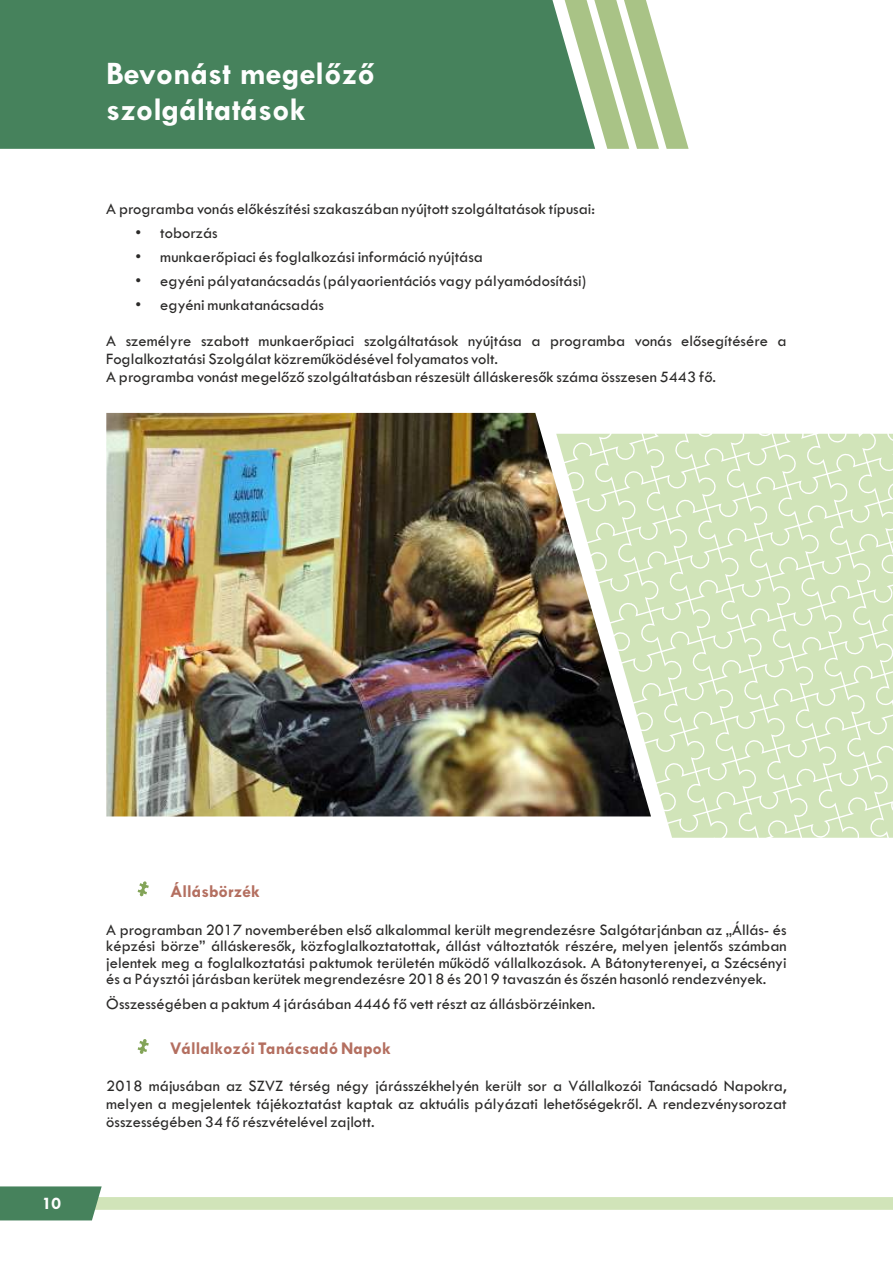
<style>
.page{position:relative;width:893px;height:1263px;background:#fff}
.page>*{position:absolute;margin:0;border:0;box-sizing:border-box;transform-origin:0 0}
.t1{font:700 33px/36px "Tw Cen";color:#fefefe}
.t2{font:700 18px "Tw Cen";color:#b46f60}
.t3{font:700 18px "Tw Cen";color:#fefefe}
.t4{font:16.5px/18px "Tw Cen";color:#2b2a29}
</style>
<div class="page">
<img style="left:106px;top:413px;width:545px;height:403px">
<div style="left:0;top:0;width:562px;height:149px;background:#46825c"></div>
<svg style="left:562px;top:0;width:127px;height:149px"></svg>
<svg style="left:138px;top:881px;width:11px;height:15px"></svg>
<svg style="left:138px;top:1039px;width:11px;height:15px"></svg>
<div style="left:0;top:1197px;width:893px;height:13px;background:#d1e4b9"></div>
<svg style="left:0;top:1186px;width:102px;height:34px;background:#508964"></svg>
<svg style="left:556px;top:434px;width:337px;height:404px;background:#c6d3b2"></svg>
<h1 class="t1" style="left:106px;top:58px;width:270px">Bevonást megelőző szolgáltatások</h1>
<p class="t4" style="left:106px;top:201px;width:490px">A programba vonás előkészítési szakaszában nyújtott szolgáltatások típusai:</p>
<p class="t4" style="left:136px;top:225px;width:84px">• toborzás</p>
<p class="t4" style="left:136px;top:249px;width:349px">• munkaerőpiaci és foglalkozási információ nyújtása</p>
<p class="t4" style="left:136px;top:273px;width:452px">• egyéni pályatanácsadás (pályaorientációs vagy pályamódosítási)</p>
<p class="t4" style="left:106px;top:288px;width:682px;line-height:36px;text-indent:29px">• egyéni munkatanácsadás<br>A személyre szabott munkaerőpiaci szolgáltatások nyújtása a programba vonás elősegítésére a</p>
<p class="t4" style="left:106px;top:351px;width:611px">Foglalkoztatási Szolgálat közreműködésével folyamatos volt.<br>A programba vonást megelőző szolgáltatásban részesült álláskeresők száma összesen 5443 fő.</p>
<p class="t3" style="left:42px;top:1196px;width:21px">10</p>
<p class="t2" style="left:170px;top:885px;width:91px">Állásbörzék</p>
<p class="t4" style="left:106px;top:922px;width:682px;line-height:16.5px;text-align:justify">A programban 2017 novemberében első alkalommal került megrendezésre Salgótarjánban az „Állás- és képzési börze” álláskeresők, közfoglalkoztatottak, állást változtatók részére, melyen jelentős számban jelentek meg a foglalkoztatási paktumok területén működő vállalkozások. A Bátonyterenyei, a Szécsényi és a Páysztói járásban kerütek megrendezésre 2018 és 2019 tavaszán és őszén hasonló rendezvények.</p>
<p class="t4" style="left:106px;top:996px;width:490px">Összességében a paktum 4 járásában 4446 fő vett részt az állásbörzéinken.</p>
<p class="t2" style="left:170px;top:1041px;width:222px">Vállalkozói Tanácsadó Napok</p>
<p class="t4" style="left:106px;top:1078px;width:682px;text-align:justify">2018 májusában az SZVZ térség négy járásszékhelyén került sor a Vállalkozói Tanácsadó Napokra, melyen a megjelentek tájékoztatást kaptak az aktuális pályázati lehetőségekről. A rendezvénysorozat összességében 34 fő részvételével zajlott.</p>
</div>
